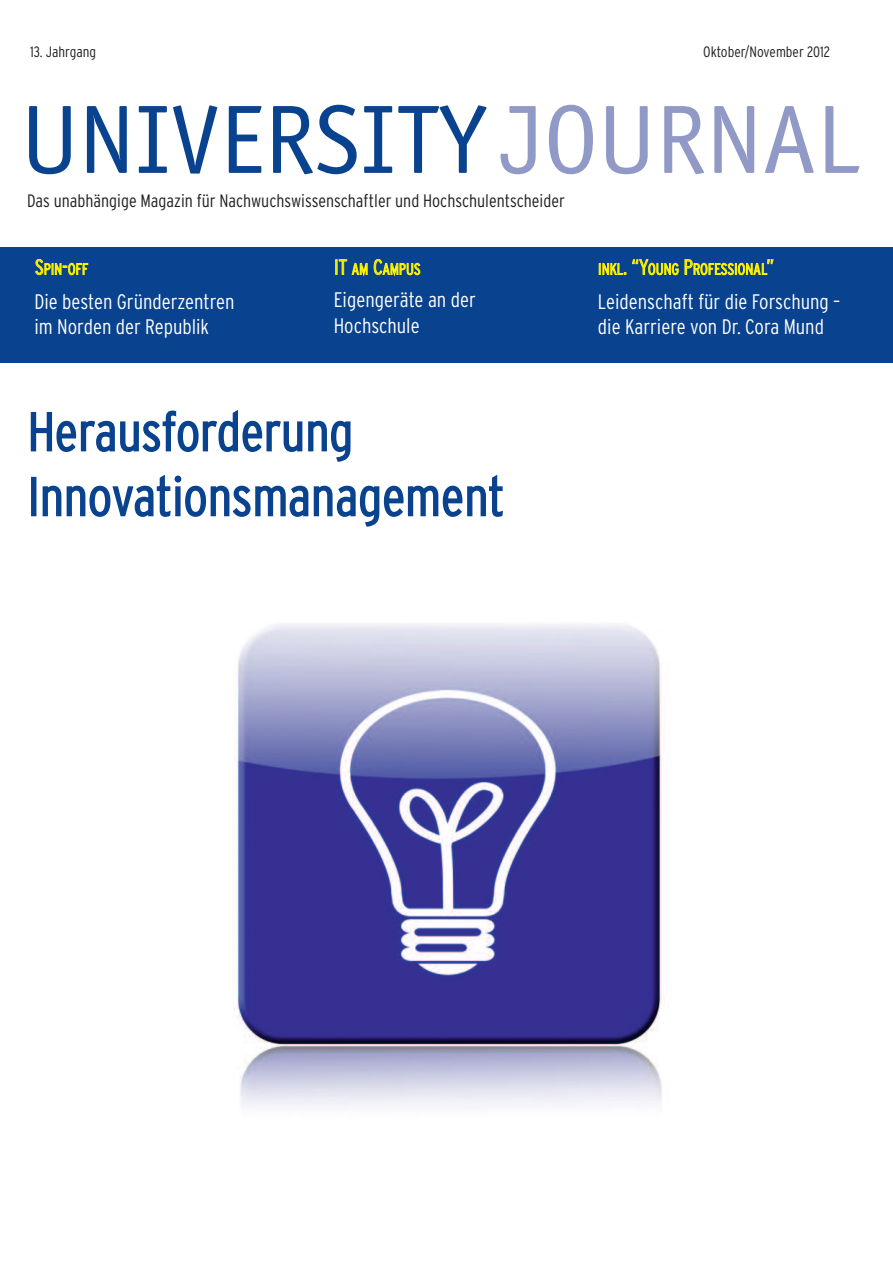
<style>
.page{position:relative;width:893px;height:1263px;background:#fff}
.page>*{position:absolute;margin:0;border:0;box-sizing:border-box;transform-origin:0 0}
.t1{font:97.5px "Officina Sans";color:#09428e}
.t2{font:300 condensed 54px/64.8px "Interstate";letter-spacing:-.005em;color:#09428e}
.t3{font:300 condensed 21px/25.2px "Interstate";color:#fff}
.t4{font:300 condensed 18px "Interstate";color:#231f20}
.t5{font:300 condensed 15.75px "Interstate";letter-spacing:-.005em;color:#fff101}
.t6{font:300 condensed 15px "Interstate";color:#231f20}
.s1{color:#919ac7}
.s2{font-size:21px}
</style>
<div class="page">
<img style="left:234px;top:623px;width:428px;height:484px">
<div style="left:0;top:248px;width:893px;height:115px;background:#09428e"></div>
<p class="t6" style="left:30px;top:43px;width:68px">13. Jahrgang</p>
<p class="t6" style="left:703px;top:43px;width:128px">Oktober/November 2012</p>
<h1 class="t1" style="left:21px;top:103px;width:840px">UNIVERSITY <span class="s1">JOURNAL</span></h1>
<p class="t4" style="left:27px;top:190px;width:539px">Das unabhängige Magazin für Nachwuchswissenschaftler und Hochschulentscheider</p>
<p class="t5" style="left:35px;top:260px;width:55px"><span class="s2">S</span>PIN<span class="s2">-</span>OFF</p>
<p class="t3" style="left:34px;top:289px;width:202px">Die besten Gründerzentren im Norden der Republik</p>
<p class="t5" style="left:334px;top:260px;width:88px"><span class="s2">IT</span> AM <span class="s2">C</span>AMPUS</p>
<p class="t3" style="left:334px;top:288px;width:144px">Eigengeräte an der<br>Hochschule</p>
<h2 class="t2" style="left:28px;top:399px;width:478px">Herausforderung<br>Innovationsmanagement</h2>
<p class="t5" style="left:598px;top:260px;width:177px">INKL<span class="s2">. “Y</span>OUNG <span class="s2">P</span>ROFESSIONAL<span class="s2">”</span></p>
<p class="t3" style="left:598px;top:289px;width:244px">Leidenschaft für die Forschung – die Karriere von Dr. Cora Mund</p>
</div>
